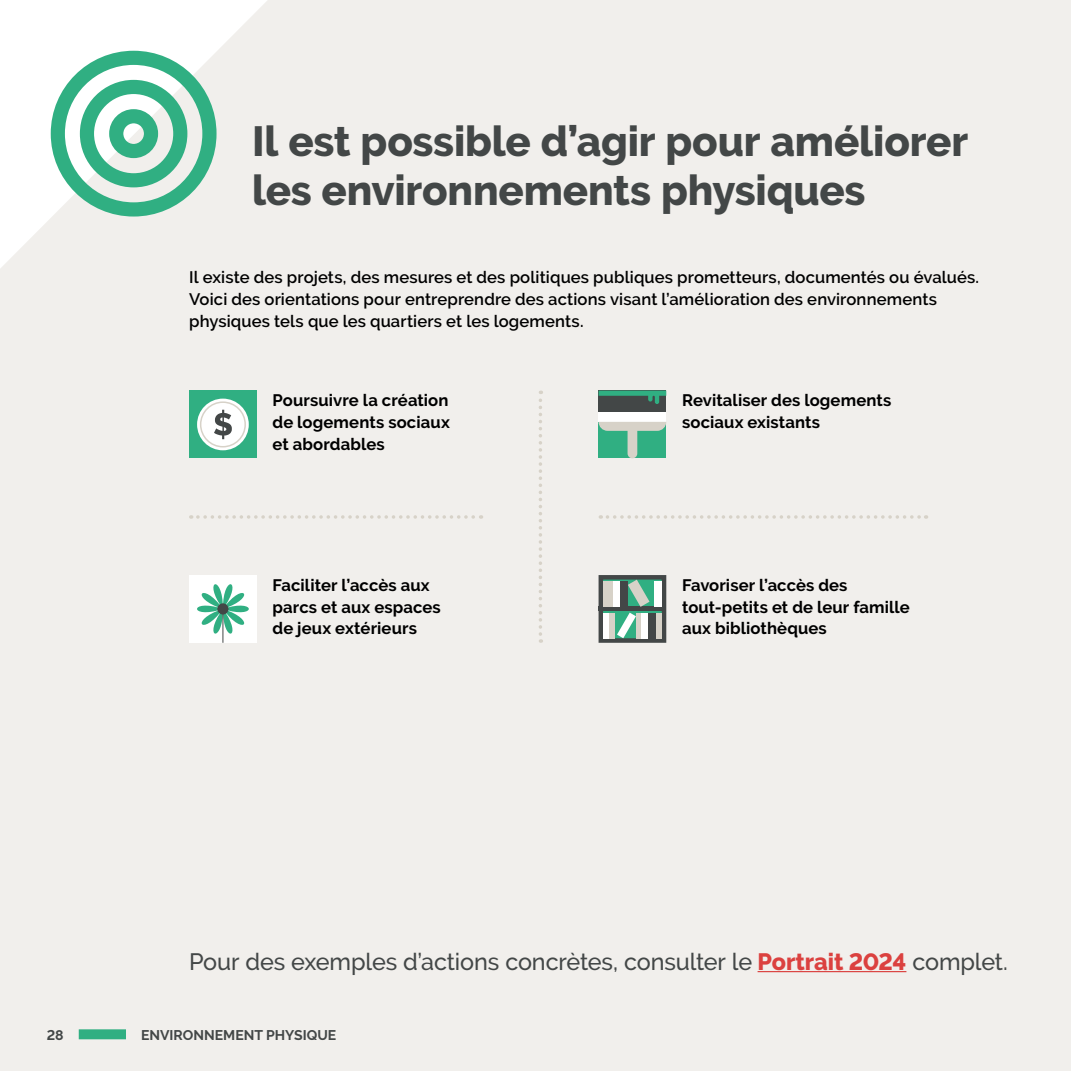
<style>
.page{position:relative;width:1071px;height:1071px;background:#f1efec}
.page>*{position:absolute;margin:0;border:0;box-sizing:border-box;transform-origin:0 0}
.t1{font:800 42px/49px "Raleway";letter-spacing:-.005em;color:#434747}
.t2{font:500 23.62px "Raleway";letter-spacing:-.005em;color:#434747}
.t3{font:600 16.62px/21.9px "Raleway";letter-spacing:.01em;color:#000}
.List_Bullet-N1{font:700 16.62px/21.9px "Raleway";letter-spacing:.005em;color:#000}
.t4{font:700 14px "Raleway";color:#434747}
.s1{font-weight:800;color:#db413f}
</style>
<div class="page">
<svg style="left:0;top:0;width:267px;height:268px"></svg>
<div style="left:51px;top:51px;width:166px;height:166px;border:14px solid #30af82;border-radius:50%"></div>
<div style="left:80px;top:80px;width:107px;height:107px;border:14px solid #30af82;border-radius:50%"></div>
<div style="left:109px;top:109px;width:49px;height:49px;border:14px solid #30af82;border-radius:50%"></div>
<div style="left:189px;top:391px;width:68px;height:67px;background:#30af82"></div>
<div style="left:197px;top:399px;width:52px;height:51px;background:#fff;border-radius:50%"></div>
<div style="left:200px;top:401px;width:46px;height:46px;border:2px solid #d7d2c8;border-radius:50%"></div>
<svg style="left:214px;top:410px;width:18px;height:29px"></svg>
<div style="left:599px;top:391px;width:67px;height:22px;background:#434747"></div>
<div style="left:599px;top:413px;width:67px;height:9px;background:#fff"></div>
<svg style="left:599px;top:422px;width:67px;height:36px;background:#68ba99"></svg>
<svg style="left:599px;top:391px;width:67px;height:13px"></svg>
<svg style="left:189px;top:575px;width:68px;height:68px;background:#ccebe0"></svg>
<div style="left:217px;top:603px;width:12px;height:11px;background:#434747;border-radius:50%"></div>
<hr style="left:222px;top:609px;width:1px;height:34px;background:#434747">
<svg style="left:599px;top:575px;width:67px;height:68px"></svg>
<hr style="left:599px;top:607px;width:67px;height:4px;background:#434747">
<div style="left:603px;top:581px;width:10px;height:26px;background:#d7d2c8"></div>
<svg style="left:628px;top:580px;width:22px;height:27px"></svg>
<div style="left:609px;top:613px;width:5px;height:25px;background:#d7d2c8"></div>
<div style="left:603px;top:613px;width:6px;height:25px;background:#fff"></div>
<div style="left:613px;top:581px;width:8px;height:26px;background:#fff"></div>
<div style="left:655px;top:581px;width:7px;height:26px;background:#fff"></div>
<div style="left:621px;top:581px;width:7px;height:26px;background:#434747"></div>
<div style="left:636px;top:613px;width:6px;height:25px;background:#d7d2c8"></div>
<div style="left:642px;top:613px;width:7px;height:25px;background:#fff"></div>
<div style="left:649px;top:613px;width:7px;height:25px;background:#434747"></div>
<div style="left:656px;top:613px;width:6px;height:25px;background:#d7d2c8"></div>
<svg style="left:617px;top:613px;width:19px;height:25px"></svg>
<svg style="left:198px;top:515px;width:284px;height:4px"></svg>
<svg style="left:607px;top:515px;width:320px;height:4px"></svg>
<svg style="left:539px;top:391px;width:3px;height:252px"></svg>
<hr style="left:758px;top:971px;width:148px;height:1px;background:#db413f">
<div style="left:79px;top:1029px;width:47px;height:10px;background:#30af82"></div>
<h2 class="t1" style="left:252px;top:117px;width:718px">Il est possible d’agir pour améliorer les environnements physiques</h2>
<p class="t3" style="left:189px;top:267px;width:792px">Il existe des projets, des mesures et des politiques publiques prometteurs, documentés ou évalués.<br>Voici des orientations pour entreprendre des actions visant l’amélioration des environnements physiques tels que les quartiers et les logements.</p>
<p class="List_Bullet-N1" style="left:273px;top:390px;width:179px;text-align:justify">Poursuivre la création de logements sociaux et abordables</p>
<p class="List_Bullet-N1" style="left:682px;top:390px;width:211px">Revitaliser des logements sociaux existants</p>
<p class="List_Bullet-N1" style="left:273px;top:574px;width:170px">Faciliter l’accès aux parcs et aux espaces de jeux extérieurs</p>
<p class="List_Bullet-N1" style="left:682px;top:574px;width:229px">Favoriser l’accès des tout-petits et de leur famille aux bibliothèques</p>
<p class="t2" style="left:189px;top:948px;width:820px">Pour des exemples d’actions concrètes, consulter le <span class="s1">Portrait 2024</span> complet.</p>
<h3 class="t4" style="left:47px;top:1027px;width:18px">28</h3>
<h3 class="t4" style="left:141px;top:1027px;width:197px">ENVIRONNEMENT PHYSIQUE</h3>
</div>
